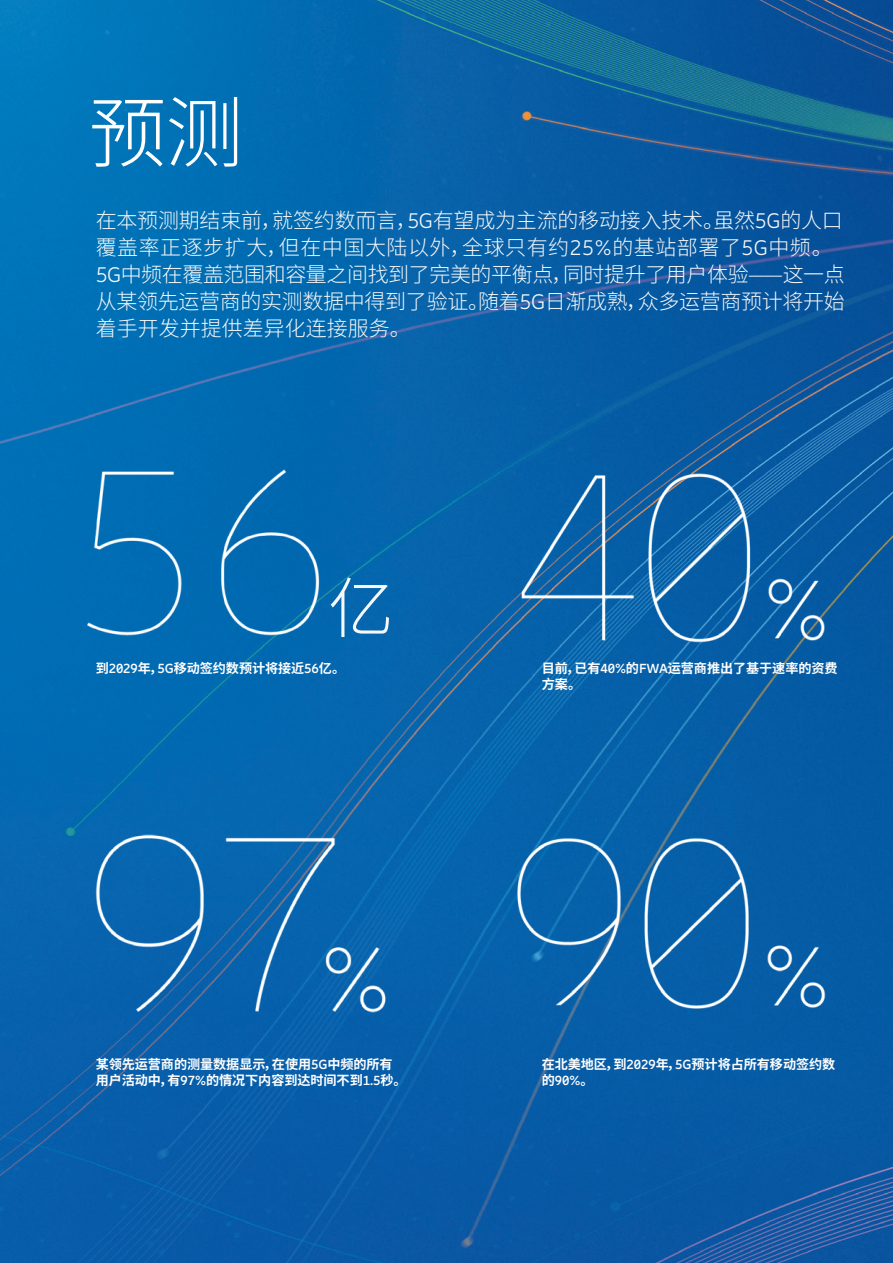
<style>
.page{position:relative;width:893px;height:1263px;background:#fff}
.page>*{position:absolute;margin:0;border:0;box-sizing:border-box;transform-origin:0 0}
.t1{font:300 78px "Source Han Sans CN";color:#fff}
.t2{font:300 66px "Source Han Sans CN";color:#f7f8f9}
.t3{font:300 21px/27px "Source Han Sans CN";letter-spacing:-.01em;color:#f7f8f9}
.t4{font:700 13.2px/16.5px "Source Han Sans CN";letter-spacing:-.005em;color:#fff}
.t5{font:700 13.2px "Ericsson Hilda";color:#fff}
.s1{font-family:"Ericsson Hilda"}
.s2{font-family:"Source Han Sans CN"}
</style>
<div class="page">
<img style="left:0;top:0;width:893px;height:1263px">
<div style="left:33px;top:421px;width:444px;height:277px;background:#0069b1"></div>
<img style="left:48px;top:771px;width:458px;height:297px">
<img style="left:454px;top:416px;width:439px;height:259px">
<img style="left:502px;top:775px;width:365px;height:287px">
<h1 class="t1" style="left:89px;top:89px;width:156px">预测</h1>
<p class="t3" style="left:96px;top:207px;width:751px">在本预测期结束前，就签约数而言，<span class="s1">5G</span>有望成为主流的移动接入技术。虽然<span class="s1">5G</span>的人口覆盖率正逐步扩大，但在中国大陆以外，全球只有约<span class="s1">25%</span>的基站部署了<span class="s1">5G</span>中频。<span class="s1">5G</span>中频在覆盖范围和容量之间找到了完美的平衡点，同时提升了用户体验——这一点从某领先运营商的实测数据中得到了验证。随着<span class="s1">5G</span>日渐成熟，众多运营商预计将开始着手开发并提供差异化连接服务。</p>
<h2 class="t2" style="left:328px;top:571px;width:67px">亿</h2>
<p class="t4" style="left:96px;top:660px;width:251px">到<span class="s1">2029</span>年，<span class="s1">5G</span>移动签约数预计将接近<span class="s1">56</span>亿。</p>
<p class="t4" style="left:542px;top:660px;width:297px">目前，已有<span class="s1">40%</span>的<span class="s1">FWA</span>运营商推出了基于速率的资费方案。</p>
<p class="t4" style="left:96px;top:1056px;width:312px">某领先运营商的测量数据显示，在使用<span class="s1">5G</span>中频的所有用户活动中，有<span class="s1">97%</span>的情况下内容到达时间不到<span class="s1">1.5</span>秒。</p>
<p class="t4" style="left:542px;top:1056px;width:295px">在北美地区，到<span class="s1">2029</span>年，<span class="s1">5G</span>预计将占所有移动签约数</p>
<p class="t5" style="left:542px;top:1073px;width:53px"><span class="s2">的</span>90%<span class="s2">。</span></p>
</div>
